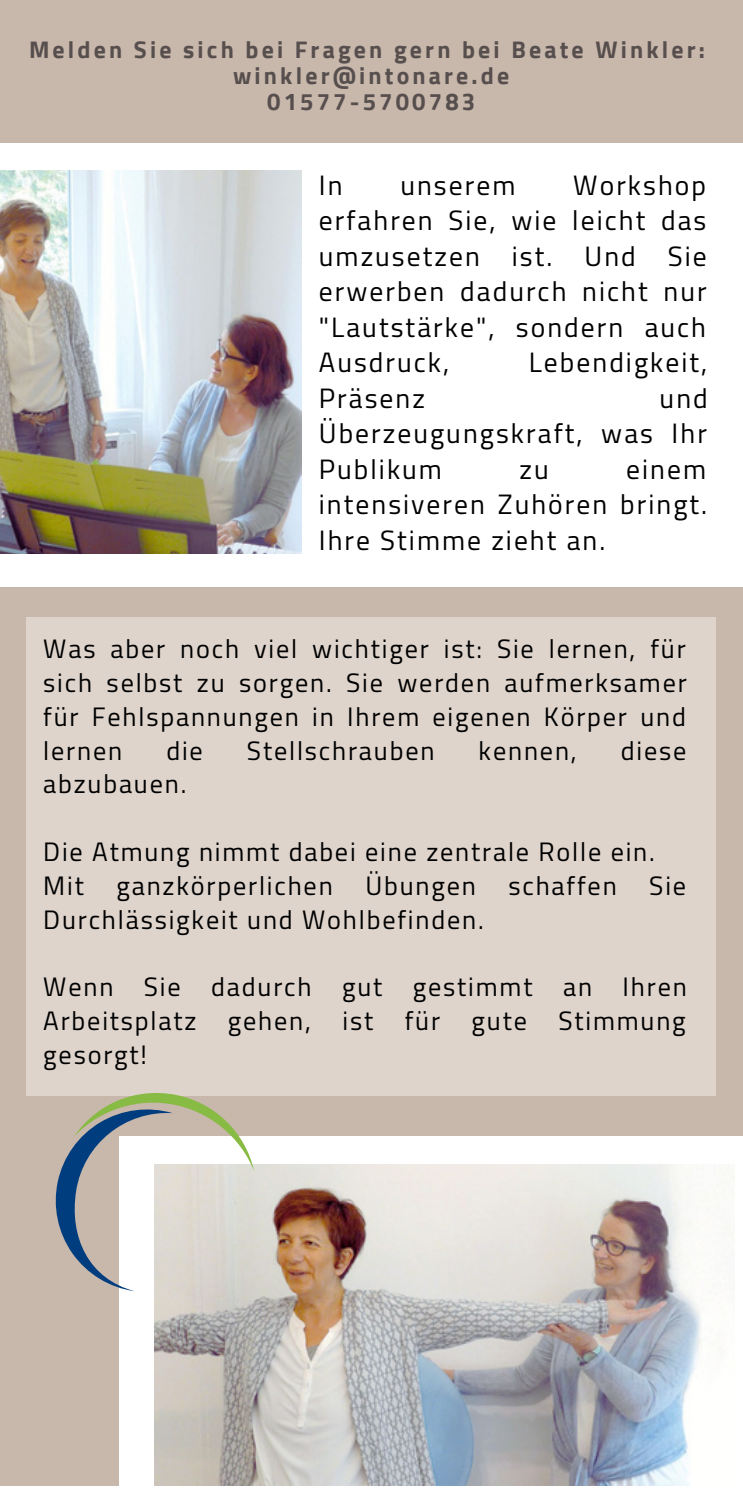
<style>
.page{position:relative;width:743px;height:1489px;background:#fff}
.page>*{position:absolute;margin:0;border:0;box-sizing:border-box;transform-origin:0 0}
.t1{font:27.5px/35.5px "Cairo";letter-spacing:.075em;color:#000;text-align:justify}
.t2{font:26.25px/33.8px "Cairo";letter-spacing:.07em;color:#000;text-align:justify}
.t3{font:700 23.75px "Cairo";letter-spacing:.135em;color:#574f4e}
</style>
<div class="page">
<div style="left:0;top:0;width:742px;height:1485px;background:#c8b7ab"></div>
<div style="left:119px;top:1136px;width:623px;height:349px;background:#fff"></div>
<img style="left:155px;top:1164px;width:580px;height:321px">
<div style="left:0;top:143px;width:742px;height:443px;background:#fff"></div>
<img style="left:0;top:170px;width:301px;height:383px">
<div style="left:26px;top:617px;width:690px;height:479px;background:#ded4cc"></div>
<svg style="left:55px;top:1093px;width:199px;height:198px"></svg>
<p class="t3" style="left:29px;top:36px;width:677px">Melden Sie sich bei Fragen gern bei Beate Winkler:</p>
<p class="t3" style="left:233px;top:62px;width:278px">winkler@intonare.de</p>
<p class="t3" style="left:267px;top:88px;width:210px">01577-5700783</p>
<p class="t1" style="left:319px;top:167px;width:389px;text-indent:254px">Workshop erfahren Sie, wie leicht das umzusetzen ist. Und Sie erwerben dadurch nicht nur "Lautstärke", sondern auch Ausdruck,</p>
<p class="t1" style="left:319px;top:167px;width:25px">In</p>
<p class="t1" style="left:400px;top:167px;width:117px">unserem</p>
<p class="t1" style="left:529px;top:345px;width:180px">Lebendigkeit,</p>
<p class="t1" style="left:319px;top:380px;width:390px;text-indent:341px">und Überzeugungskraft, was Ihr Publikum</p>
<p class="t1" style="left:319px;top:380px;width:108px">Präsenz</p>
<p class="t1" style="left:319px;top:452px;width:390px;text-indent:307px">einem intensiveren Zuhören bringt.<br>Ihre Stimme zieht an.</p>
<p class="t1" style="left:519px;top:452px;width:31px">zu</p>
<p class="t2" style="left:43px;top:632px;width:645px">Was aber noch viel wichtiger ist: Sie lernen, für sich selbst zu sorgen. Sie werden aufmerksamer für Fehlspannungen in Ihrem eigenen Körper und lernen</p>
<p class="t2" style="left:166px;top:734px;width:38px">die</p>
<p class="t2" style="left:247px;top:734px;width:189px">Stellschrauben</p>
<p class="t2" style="left:479px;top:734px;width:100px">kennen,</p>
<p class="t2" style="left:621px;top:734px;width:67px">diese</p>
<p class="t2" style="left:43px;top:767px;width:145px">abzubauen.</p>
<p class="t2" style="left:43px;top:835px;width:613px">Die Atmung nimmt dabei eine zentrale Rolle ein.</p>
<p class="t2" style="left:43px;top:869px;width:644px">Mit ganzkörperlichen Übungen schaffen Sie<br>Durchlässigkeit und Wohlbefinden.</p>
<p class="t2" style="left:43px;top:970px;width:645px">Wenn Sie dadurch gut gestimmt an Ihren Arbeitsplatz gehen, ist für gute Stimmung gesorgt!</p>
</div>
